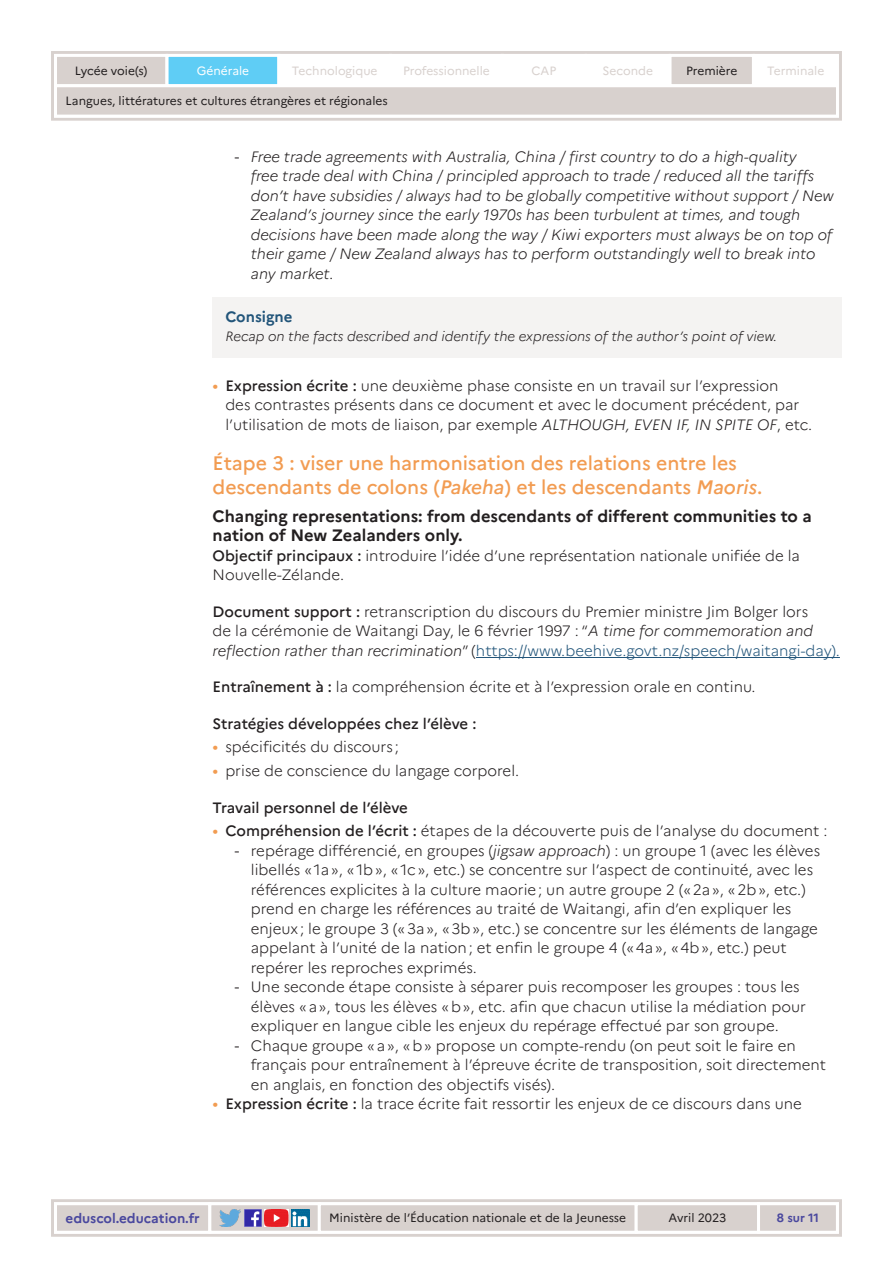
<style>
.page{position:relative;width:893px;height:1263px;background:#fff}
.page>*{position:absolute;margin:0;border:0;box-sizing:border-box;transform-origin:0 0}
._03_titre_2{font:500 19.5px/23.4px "Marianne";color:#f29c52}
._04_titre_3{font:700 16.5px/19.5px "Marianne";color:#231f20}
.Texte_courant{font:300 15px/19.5px "Marianne";color:#231f20}
.t1{font:italic 300 15px/19.5px "Marianne";color:#231f20}
.Texte_courant-2{font:500 15px "Marianne";color:#231f20}
._08_Titre_encadré{font:700 15px "Marianne";color:#22557a}
._08_txt_encadré{font:italic 300 13.5px "Marianne";color:#231f20}
.t2{font:700 13.5px "Marianne";color:#4a489e}
.t3{font:12px "Marianne";color:#231f20}
.t4{font:12px "Marianne";color:#d8d1ce}
.t5{font:12px "Marianne";color:#fff}
.t6{font:700 12px "Marianne";color:#4a489e}
.s1{font-family:"DIN Pro";font-weight:400;font-style:normal}
.s2{font-weight:400;font-size:16.5px;color:#f29c52}
.s3{font-weight:500}
.s4{font-style:italic}
.s5{color:#22557a}
.s6{font-family:"DIN Pro";font-weight:400}
</style>
<div class="page">
<div style="left:51px;top:1199px;width:791px;height:38px;border:3px solid #d8d1ce"></div>
<svg style="left:52px;top:1201px;width:788px;height:34px"></svg>
<div style="left:51px;top:51px;width:791px;height:70px;border:3px solid #d8d1ce"></div>
<svg style="left:52px;top:52px;width:788px;height:67px"></svg>
<hr style="left:476px;top:657px;width:364px;height:1px;background:#22557a">
<div style="left:213px;top:298px;width:629px;height:60px;background:#f4f3f2"></div>
<p class="t3" style="left:75px;top:63px;width:74px">Lycée voie(s)</p>
<p class="t5" style="left:197px;top:63px;width:54px">Générale</p>
<p class="t4" style="left:292px;top:63px;width:87px">Technologique</p>
<p class="t4" style="left:403px;top:63px;width:88px">Professionnelle</p>
<p class="t4" style="left:532px;top:63px;width:26px">CAP</p>
<p class="t4" style="left:603px;top:63px;width:52px">Seconde</p>
<p class="t3" style="left:686px;top:63px;width:53px">Première</p>
<p class="t4" style="left:767px;top:63px;width:59px">Terminale</p>
<p class="t3" style="left:66px;top:94px;width:324px">Langues, littératures et cultures étrangères et régionales</p>
<p class="t1" style="left:251px;top:147px;width:584px;text-indent:-17px"><span class="s1">-</span> Free trade agreements with Australia, China / first country to do a high-quality<br>free trade deal with China / principled approach to trade / reduced all the tariffs don’t have subsidies / always had to be globally competitive without support / New Zealand’s journey since the early 1970s has been turbulent at times, and tough decisions have been made along the way / Kiwi exporters must always be on top of their game / New Zealand always has to perform outstandingly well to break into any market.</p>
<p class="_08_Titre_encadré" style="left:225px;top:307px;width:69px">Consigne</p>
<p class="_08_txt_encadré" style="left:225px;top:328px;width:553px">Recap on the facts described and identify the expressions of the author’s point of view.</p>
<p class="Texte_courant" style="left:225px;top:376px;width:588px;text-indent:-13px"><span class="s2">•</span> <span class="s3">Expression écrite :</span> une deuxième phase consiste en un travail sur l’expression<br>des contrastes présents dans ce document et avec le document précédent, par l’utilisation de mots de liaison, par exemple <span class="s4">ALTHOUGH, EVEN IF, IN SPITE OF</span>, etc.</p>
<p class="_03_titre_2" style="left:213px;top:451px;width:551px">Étape 3 : viser une harmonisation des relations entre les descendants de colons (<span class="s4">Pakeha</span>) et les descendants <span class="s4">Maoris</span>.</p>
<p class="_04_titre_3" style="left:213px;top:506px;width:601px">Changing representations: from descendants of different communities to a nation of New Zealanders only.</p>
<p class="Texte_courant" style="left:213px;top:545px;width:589px"><span class="s3">Objectif principaux :</span> introduire l’idée d’une représentation nationale unifiée de la<br>Nouvelle-Zélande.</p>
<p class="Texte_courant" style="left:213px;top:601px;width:629px"><span class="s3">Document support :</span> retranscription du discours du Premier ministre Jim Bolger lors<br>de la cérémonie de Waitangi Day, le 6 février 1997 : “<span class="s4">A time for commemoration and reflection rather than recrimination</span>” (<span class="s5">https://www.beehive.govt.nz/speech/waitangi-day).</span></p>
<p class="Texte_courant" style="left:213px;top:677px;width:544px"><span class="s3">Entraînement à :</span> la compréhension écrite et à l’expression orale en continu.</p>
<p class="Texte_courant-2" style="left:213px;top:714px;width:265px">Stratégies développées chez l’élève :</p>
<p class="Texte_courant" style="left:213px;top:737px;width:188px"><span class="s2">•</span> spécificités du discours ;</p>
<p class="Texte_courant" style="left:213px;top:761px;width:308px"><span class="s2">•</span> prise de conscience du langage corporel.</p>
<p class="Texte_courant-2" style="left:213px;top:798px;width:197px">Travail personnel de l’élève</p>
<p class="Texte_courant" style="left:213px;top:821px;width:616px"><span class="s2">•</span> <span class="s3">Compréhension de l’écrit :</span> étapes de la découverte puis de l’analyse du document :</p>
<p class="Texte_courant" style="left:251px;top:841px;width:571px;text-indent:-17px"><span class="s6">-</span> repérage différencié, en groupes (<span class="s4">jigsaw approach</span>) : un groupe 1 (avec les élèves libellés «1a», «1b», «1c», etc.) se concentre sur l’aspect de continuité, avec les références explicites à la culture maorie; un autre groupe 2 («2a», «2b», etc.) prend en charge les références au traité de Waitangi, afin d’en expliquer les enjeux; le groupe 3 («3a», «3b», etc.) se concentre sur les éléments de langage appelant à l’unité de la nation; et enfin le groupe 4 («4a», «4b», etc.) peut repérer les reproches exprimés.</p>
<p class="Texte_courant" style="left:251px;top:977px;width:557px;text-indent:-17px"><span class="s6">-</span> Une seconde étape consiste à séparer puis recomposer les groupes : tous les élèves «a», tous les élèves «b», etc. afin que chacun utilise la médiation pour expliquer en langue cible les enjeux du repérage effectué par son groupe.</p>
<p class="Texte_courant" style="left:251px;top:1036px;width:577px;text-indent:-17px"><span class="s6">-</span> Chaque groupe «a», «b» propose un compte-rendu (on peut soit le faire en français pour entraînement à l’épreuve écrite de transposition, soit directement en anglais, en fonction des objectifs visés).</p>
<p class="Texte_courant" style="left:213px;top:1094px;width:591px"><span class="s2">•</span> <span class="s3">Expression écrite :</span> la trace écrite fait ressortir les enjeux de ce discours dans une</p>
<p class="t2" style="left:66px;top:1210px;width:136px">eduscol.education.fr</p>
<p class="t3" style="left:329px;top:1211px;width:298px">Ministère de l’Éducation nationale et de la Jeunesse</p>
<p class="t3" style="left:668px;top:1211px;width:59px">Avril 2023</p>
<p class="t6" style="left:777px;top:1211px;width:44px">8 sur 11</p>
</div>
